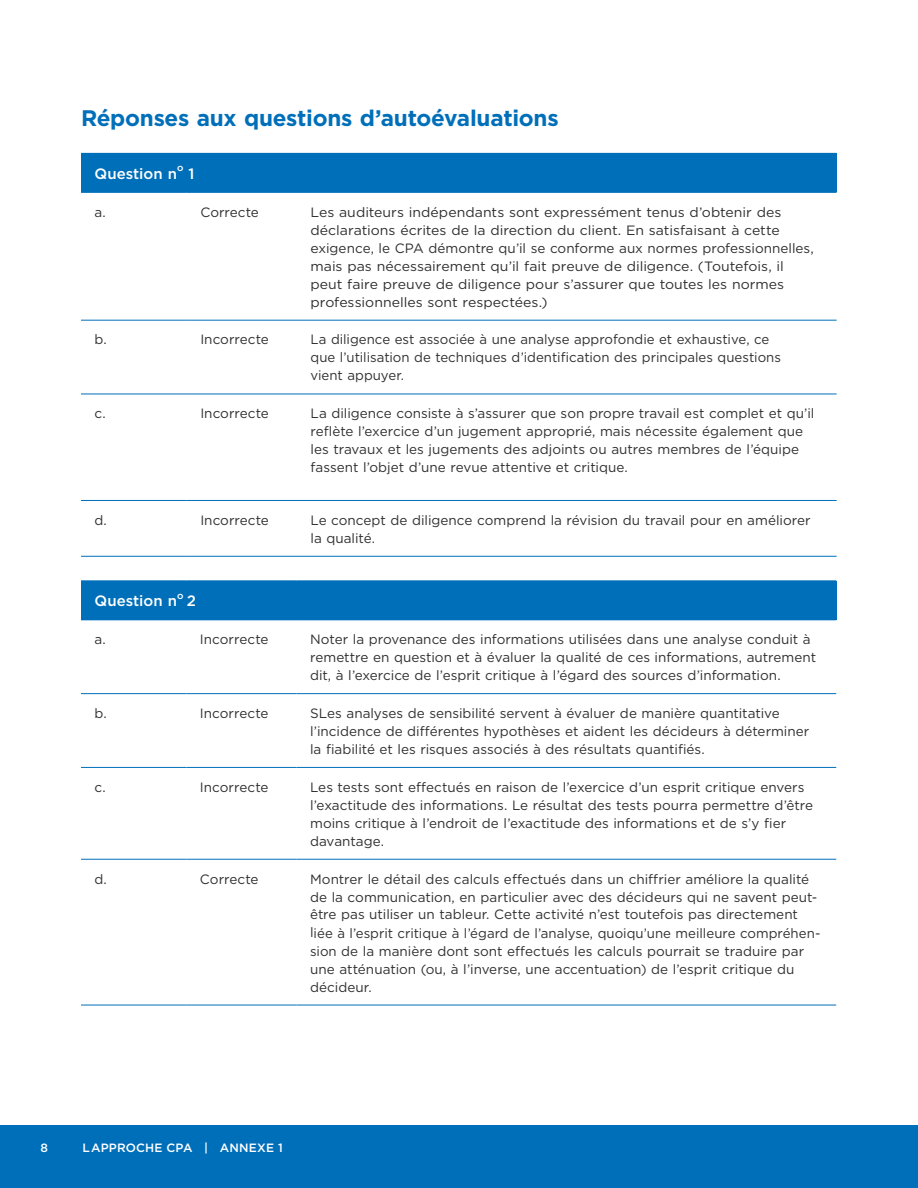
<style>
.page{position:relative;width:918px;height:1188px;background:#fff}
.page>*{position:absolute;margin:0;border:0;box-sizing:border-box;transform-origin:0 0}
.t1{font:700 22.5px "Gotham";letter-spacing:-.01em;color:#006fba}
.t2{font:500 15px "Gotham";color:#fff}
.t3{font:13.5px/18px "Gotham";color:#312f30}
.t4{font:13.5px/18px "Gotham";color:#312f30;scale:1.04 1}
.t5{font:500 12px "Gotham";letter-spacing:.01em;color:#fff}
.t6{font:500 9.75px "Gotham";color:#fff}
</style>
<div class="page">
<div style="left:0;top:1125px;width:918px;height:63px;background:#006fba"></div>
<hr style="left:186px;top:1005px;width:111px;height:1px;background:#006fba">
<hr style="left:297px;top:1005px;width:539px;height:1px;background:#006fba">
<hr style="left:81px;top:1005px;width:105px;height:1px;background:#006fba">
<hr style="left:186px;top:859px;width:111px;height:1px;background:#006fba">
<hr style="left:297px;top:859px;width:539px;height:1px;background:#006fba">
<hr style="left:81px;top:859px;width:105px;height:1px;background:#006fba">
<hr style="left:186px;top:767px;width:111px;height:1px;background:#006fba">
<hr style="left:297px;top:767px;width:539px;height:1px;background:#006fba">
<hr style="left:81px;top:767px;width:105px;height:1px;background:#006fba">
<hr style="left:186px;top:693px;width:111px;height:1px;background:#006fba">
<hr style="left:297px;top:693px;width:539px;height:1px;background:#006fba">
<hr style="left:81px;top:693px;width:105px;height:1px;background:#006fba">
<hr style="left:81px;top:556px;width:106px;height:1px;background:#006fba">
<hr style="left:187px;top:556px;width:110px;height:1px;background:#006fba">
<hr style="left:297px;top:556px;width:540px;height:1px;background:#006fba">
<hr style="left:81px;top:500px;width:106px;height:1px;background:#006fba">
<hr style="left:187px;top:500px;width:110px;height:1px;background:#006fba">
<hr style="left:297px;top:500px;width:540px;height:1px;background:#006fba">
<hr style="left:187px;top:394px;width:110px;height:1px;background:#006fba">
<hr style="left:297px;top:394px;width:540px;height:1px;background:#006fba">
<hr style="left:81px;top:394px;width:106px;height:1px;background:#006fba">
<hr style="left:187px;top:320px;width:110px;height:1px;background:#006fba">
<hr style="left:297px;top:320px;width:540px;height:1px;background:#006fba">
<hr style="left:81px;top:320px;width:106px;height:1px;background:#006fba">
<div style="left:81px;top:153px;width:756px;height:39px;background:#006fba"></div>
<hr style="left:81px;top:192px;width:106px;height:1px;background:#006fba">
<hr style="left:187px;top:192px;width:110px;height:1px;background:#006fba">
<hr style="left:297px;top:192px;width:540px;height:1px;background:#006fba">
<div style="left:81px;top:581px;width:755px;height:39px;background:#006fba"></div>
<hr style="left:81px;top:580px;width:105px;height:1px;background:#006fba">
<hr style="left:186px;top:580px;width:111px;height:1px;background:#006fba">
<hr style="left:297px;top:580px;width:539px;height:1px;background:#006fba">
<h3 class="t1" style="left:81px;top:103px;width:479px">Réponses aux questions d’autoévaluations</h3>
<p class="t2" style="left:94px;top:164px;width:84px">Question n</p>
<p class="t6" style="left:177px;top:162px;width:8px">o</p>
<p class="t2" style="left:189px;top:164px;width:7px">1</p>
<p class="t3" style="left:94px;top:203px;width:13px">a.</p>
<p class="t3" style="left:200px;top:203px;width:60px">Correcte</p>
<p class="t4" style="left:310px;top:203px;width:486px">Les auditeurs indépendants sont expressément tenus d’obtenir des déclarations écrites de la direction du client. En satisfaisant à cette exigence, le CPA démontre qu’il se conforme aux normes professionnelles, mais pas nécessairement qu’il fait preuve de diligence. (Toutefois, il peut faire preuve de diligence pour s’assurer que toutes les normes professionnelles sont respectées.)</p>
<p class="t3" style="left:94px;top:330px;width:14px">b.</p>
<p class="t3" style="left:200px;top:330px;width:70px">Incorrecte</p>
<p class="t3" style="left:310px;top:330px;width:472px">La diligence est associée à une analyse approfondie et exhaustive, ce que l’utilisation de techniques d’identifcation des principales questions vient appuyer.</p>
<p class="t3" style="left:94px;top:404px;width:13px">c.</p>
<p class="t3" style="left:200px;top:404px;width:70px">Incorrecte</p>
<p class="t3" style="left:310px;top:404px;width:505px">La diligence consiste à s’assurer que son propre travail est complet et qu’il refète l’exercice d’un jugement approprié, mais nécessite également que les travaux et les jugements des adjoints ou autres membres de l’équipe fassent l’objet d’une revue attentive et critique.</p>
<p class="t3" style="left:94px;top:511px;width:14px">d.</p>
<p class="t3" style="left:200px;top:511px;width:70px">Incorrecte</p>
<p class="t3" style="left:310px;top:511px;width:502px">Le concept de diligence comprend la révision du travail pour en améliorer la qualité.</p>
<p class="t2" style="left:94px;top:591px;width:84px">Question n</p>
<p class="t6" style="left:177px;top:589px;width:8px">o</p>
<p class="t2" style="left:187px;top:591px;width:11px">2</p>
<p class="t3" style="left:94px;top:630px;width:13px">a.</p>
<p class="t3" style="left:200px;top:630px;width:70px">Incorrecte</p>
<p class="t3" style="left:310px;top:630px;width:508px">Noter la provenance des informations utilisées dans une analyse conduit à remettre en question et à évaluer la qualité de ces informations, autrement dit, à l’exercice de l’esprit critique à l’égard des sources d’information.</p>
<p class="t3" style="left:94px;top:704px;width:14px">b.</p>
<p class="t3" style="left:200px;top:704px;width:70px">Incorrecte</p>
<p class="t3" style="left:310px;top:704px;width:501px">SLes analyses de sensibilité servent à évaluer de manière quantitative l’incidence de diférentes hypothèses et aident les décideurs à déterminer la fabilité et les risques associés à des résultats quantifés.</p>
<p class="t3" style="left:94px;top:778px;width:13px">c.</p>
<p class="t3" style="left:200px;top:778px;width:70px">Incorrecte</p>
<p class="t3" style="left:310px;top:778px;width:504px">Les tests sont efectués en raison de l’exercice d’un esprit critique envers l’exactitude des informations. Le résultat des tests pourra permettre d’être moins critique à l’endroit de l’exactitude des informations et de s’y fer davantage.</p>
<p class="t3" style="left:94px;top:869px;width:14px">d.</p>
<p class="t3" style="left:200px;top:869px;width:60px">Correcte</p>
<p class="t3" style="left:310px;top:869px;width:512px">Montrer le détail des calculs efectués dans un chifrier améliore la qualité de la communication, en particulier avec des décideurs qui ne savent peut&shy;être pas utiliser un tableur. Cette activité n’est toutefois pas directement liée à l’esprit critique à l’égard de l’analyse, quoiqu’une meilleure compréhen&shy;sion de la manière dont sont efectués les calculs pourrait se traduire par une atténuation (ou, à l’inverse, une accentuation) de l’esprit critique du décideur.</p>
<p class="t5" style="left:40px;top:1140px;width:9px">8</p>
<p class="t5" style="left:82px;top:1140px;width:202px">LAPProChe CPA | Annexe 1</p>
</div>
